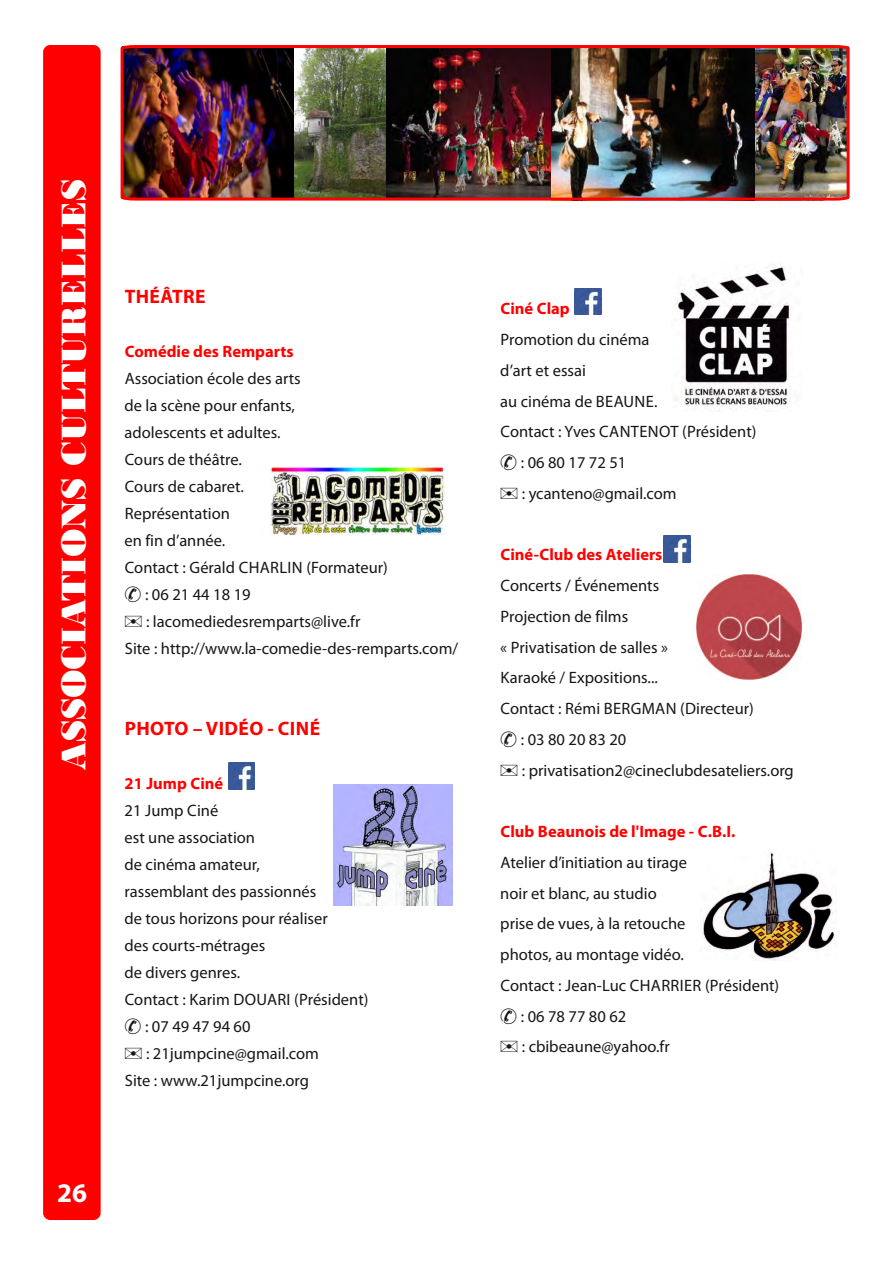
<style>
.page{position:relative;width:893px;height:1263px;background:#fff}
.page>*{position:absolute;margin:0;border:0;box-sizing:border-box;transform-origin:0 0}
.t1{font:36px "Bodoni MT Black";color:#fff}
.t2{font:700 27px "Myriad Pro";color:#fff}
.t3{font:700 19.5px "Myriad Pro";letter-spacing:.02em;color:#f00}
.t4{font:16.5px "Myriad Pro";color:#151616}
.t5{font:700 16.5px "Myriad Pro";color:#f00}
</style>
<div class="page">
<img style="left:271px;top:466px;width:175px;height:69px">
<img style="left:334px;top:784px;width:118px;height:121px">
<img style="left:228px;top:763px;width:27px;height:26px">
<img style="left:575px;top:289px;width:26px;height:26px">
<img style="left:664px;top:536px;width:26px;height:26px">
<img style="left:671px;top:266px;width:120px;height:146px">
<img style="left:697px;top:575px;width:104px;height:105px">
<div style="left:43px;top:45px;width:58px;height:1175px;background:#f00;border-radius:7px"></div>
<img style="left:120px;top:45px;width:730px;height:156px">
<img style="left:703px;top:852px;width:133px;height:108px">
<h1 class="t1" style="left:61px;top:770px;width:593px;rotate:-90deg">ASSOCIATIONS CULTURELLES</h1>
<h2 class="t2" style="left:57px;top:1182px;width:31px">26</h2>
<p class="t3" style="left:125px;top:288px;width:82px">THÉÂTRE</p>
<p class="t5" style="left:125px;top:345px;width:170px">Comédie des Remparts</p>
<p class="t4" style="left:125px;top:372px;width:178px">Association école des arts</p>
<p class="t4" style="left:125px;top:399px;width:172px">de la scène pour enfants,</p>
<p class="t4" style="left:125px;top:426px;width:158px">adolescents et adultes.</p>
<p class="t4" style="left:125px;top:453px;width:119px">Cours de théâtre.</p>
<p class="t4" style="left:125px;top:480px;width:121px">Cours de cabaret.</p>
<p class="t4" style="left:125px;top:507px;width:107px">Représentation</p>
<p class="t4" style="left:125px;top:534px;width:102px">en fin d’année.</p>
<p class="t4" style="left:125px;top:561px;width:265px">Contact : Gérald CHARLIN (Formateur)</p>
<p class="t4" style="left:145px;top:588px;width:107px">: 06 21 44 18 19</p>
<p class="t4" style="left:146px;top:615px;width:216px">: lacomediedesremparts@live.fr</p>
<p class="t4" style="left:125px;top:642px;width:335px">Site : http://www.la-comedie-des-remparts.com/</p>
<p class="t3" style="left:125px;top:720px;width:197px">PHOTO – VIDÉO - CINÉ</p>
<p class="t5" style="left:125px;top:777px;width:100px">21 Jump Ciné</p>
<p class="t4" style="left:125px;top:804px;width:95px">21 Jump Ciné</p>
<p class="t4" style="left:125px;top:831px;width:132px">est une association</p>
<p class="t4" style="left:125px;top:858px;width:137px">de cinéma amateur,</p>
<p class="t4" style="left:125px;top:885px;width:193px">rassemblant des passionnés</p>
<p class="t4" style="left:125px;top:912px;width:205px">de tous horizons pour réaliser</p>
<p class="t4" style="left:125px;top:939px;width:142px">des courts-métrages</p>
<p class="t4" style="left:125px;top:966px;width:117px">de divers genres.</p>
<p class="t4" style="left:125px;top:993px;width:245px">Contact : Karim DOUARI (Président)</p>
<p class="t4" style="left:145px;top:1020px;width:107px">: 07 49 47 94 60</p>
<p class="t4" style="left:146px;top:1047px;width:174px">: 21jumpcine@gmail.com</p>
<p class="t4" style="left:125px;top:1074px;width:186px">Site : www.21jumpcine.org</p>
<p class="t5" style="left:500px;top:302px;width:71px">Ciné Clap</p>
<p class="t4" style="left:500px;top:333px;width:151px">Promotion du cinéma</p>
<p class="t4" style="left:500px;top:363px;width:87px">d’art et essai</p>
<p class="t4" style="left:500px;top:394px;width:159px">au cinéma de BEAUNE.</p>
<p class="t4" style="left:500px;top:425px;width:258px">Contact : Yves CANTENOT (Président)</p>
<p class="t4" style="left:521px;top:456px;width:107px">: 06 80 17 72 51</p>
<p class="t4" style="left:522px;top:486px;width:156px">: ycanteno@gmail.com</p>
<p class="t5" style="left:500px;top:548px;width:164px">Ciné-Club des Ateliers</p>
<p class="t4" style="left:500px;top:579px;width:160px">Concerts / Événements</p>
<p class="t4" style="left:500px;top:609px;width:129px">Projection de films</p>
<p class="t4" style="left:500px;top:640px;width:169px">« Privatisation de salles »</p>
<p class="t4" style="left:500px;top:671px;width:159px">Karaoké / Expositions...</p>
<p class="t4" style="left:500px;top:702px;width:255px">Contact : Rémi BERGMAN (Directeur)</p>
<p class="t4" style="left:521px;top:732px;width:107px">: 03 80 20 83 20</p>
<p class="t4" style="left:522px;top:763px;width:274px">: privatisation2@cineclubdesateliers.org</p>
<p class="t5" style="left:500px;top:825px;width:237px">Club Beaunois de l'Image - C.B.I.</p>
<p class="t4" style="left:500px;top:855px;width:188px">Atelier d’initiation au tirage</p>
<p class="t4" style="left:500px;top:886px;width:158px">noir et blanc, au studio</p>
<p class="t4" style="left:500px;top:917px;width:187px">prise de vues, à la retouche</p>
<p class="t4" style="left:500px;top:948px;width:185px">photos, au montage vidéo.</p>
<p class="t4" style="left:500px;top:978px;width:280px">Contact : Jean-Luc CHARRIER (Président)</p>
<p class="t4" style="left:521px;top:1009px;width:107px">: 06 78 77 80 62</p>
<p class="t4" style="left:522px;top:1040px;width:150px">: cbibeaune@yahoo.fr</p>
</div>
